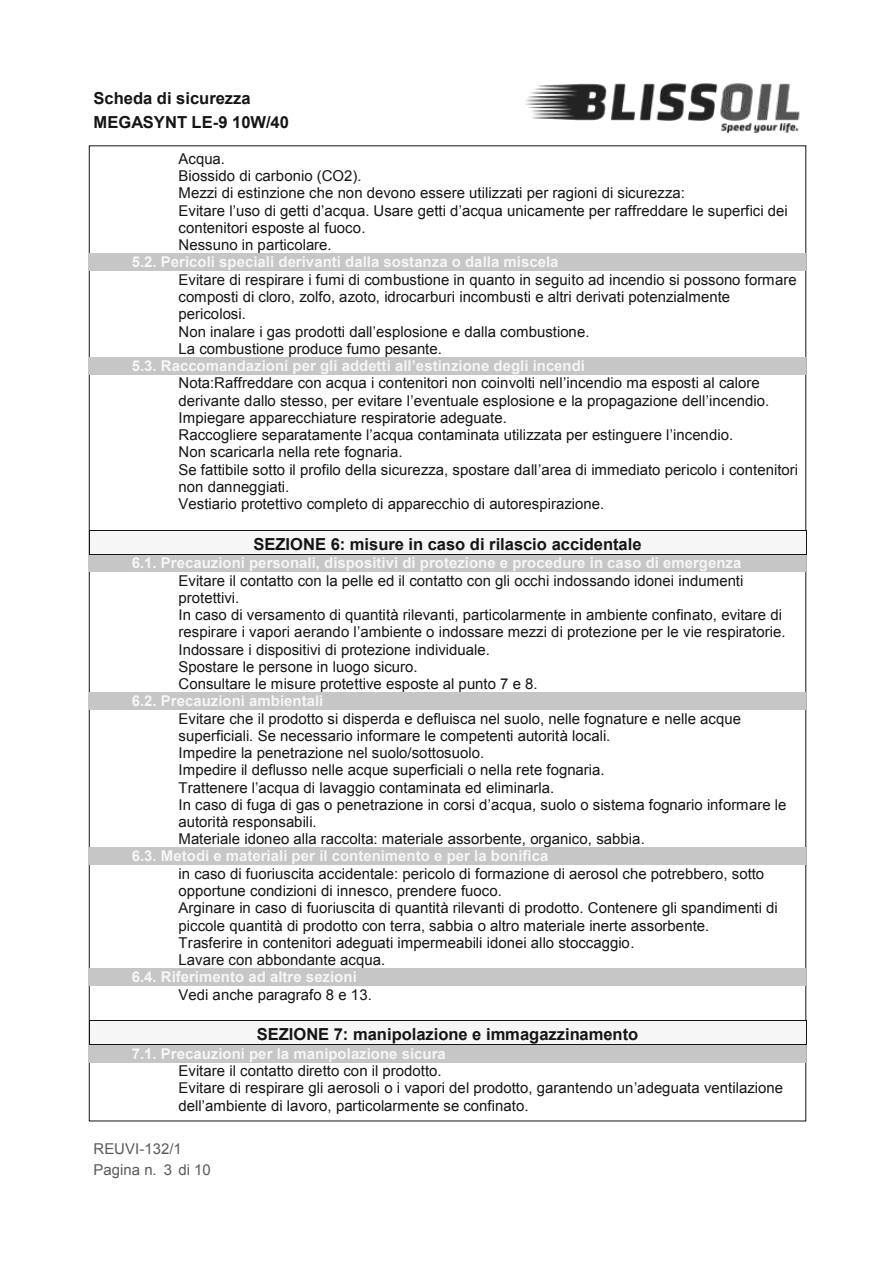
<style>
.page{position:relative;width:893px;height:1263px;background:#fff}
.page>*{position:absolute;margin:0;border:0;box-sizing:border-box;transform-origin:0 0}
.t1{font:700 16.5px/23.2px "Arial";color:#151515}
.t2{font:15px/17.2px "Arial";color:#151515}
.t3{font:700 15px "Arial";color:#f6f6f6}
.t4{font:15px/21.5px "Arial";color:#5a5a5a}
</style>
<div class="page">
<div style="left:89px;top:254px;width:717px;height:17px;background:#c6c6c6"></div>
<div style="left:89px;top:357px;width:717px;height:17px;background:#c6c6c6"></div>
<div style="left:90px;top:530px;width:715px;height:24px;background:#f6f6f6"></div>
<hr style="left:90px;top:530px;width:716px;height:1px;background:#151515">
<div style="left:89px;top:554px;width:717px;height:18px;background:#c6c6c6"></div>
<svg style="left:89px;top:530px;width:2px;height:25px"></svg>
<hr style="left:91px;top:554px;width:715px;height:1px;background:#151515">
<svg style="left:806px;top:530px;width:1px;height:25px"></svg>
<div style="left:89px;top:692px;width:717px;height:17px;background:#c6c6c6"></div>
<div style="left:89px;top:848px;width:717px;height:17px;background:#c6c6c6"></div>
<div style="left:89px;top:968px;width:717px;height:18px;background:#c6c6c6"></div>
<div style="left:90px;top:1021px;width:715px;height:23px;background:#f6f6f6"></div>
<hr style="left:90px;top:1020px;width:716px;height:1px;background:#151515">
<div style="left:89px;top:1045px;width:717px;height:17px;background:#c6c6c6"></div>
<svg style="left:89px;top:1020px;width:2px;height:25px"></svg>
<hr style="left:91px;top:1044px;width:715px;height:1px;background:#151515">
<svg style="left:806px;top:1020px;width:1px;height:25px"></svg>
<img style="left:451px;top:83px;width:356px;height:324px">
<p class="t1" style="left:94px;top:88px;width:197px">Scheda di sicurezza<br>MEGASYNT LE-9 10W/40</p>
<p class="t2" style="left:179px;top:151px;width:611px">Acqua.<br>Biossido di carbonio (CO2).<br>Mezzi di estinzione che non devono essere utilizzati per ragioni di sicurezza:<br>Evitare l’uso di getti d’acqua. Usare getti d’acqua unicamente per raffreddare le superfici dei contenitori esposte al fuoco.<br>Nessuno in particolare.</p>
<p class="t3" style="left:132px;top:256px;width:428px">5.2. Pericoli speciali derivanti dalla sostanza o dalla miscela</p>
<p class="t2" style="left:179px;top:272px;width:619px">Evitare di respirare i fumi di combustione in quanto in seguito ad incendio si possono formare composti di cloro, zolfo, azoto, idrocarburi incombusti e altri derivati potenzialmente pericolosi.<br>Non inalare i gas prodotti dall’esplosione e dalla combustione.<br>La combustione produce fumo pesante.</p>
<p class="t3" style="left:132px;top:360px;width:455px">5.3. Raccomandazioni per gli addetti all’estinzione degli incendi</p>
<p class="t2" style="left:179px;top:376px;width:621px">Nota:Raffreddare con acqua i contenitori non coinvolti nell’incendio ma esposti al calore derivante dallo stesso, per evitare l’eventuale esplosione e la propagazione dell’incendio.<br>Impiegare apparecchiature respiratorie adeguate.<br>Raccogliere separatamente l’acqua contaminata utilizzata per estinguere l’incendio.<br>Non scaricarla nella rete fognaria.<br>Se fattibile sotto il profilo della sicurezza, spostare dall’area di immediato pericolo i contenitori non danneggiati.<br>Vestiario protettivo completo di apparecchio di autorespirazione.</p>
<p class="t1" style="left:253px;top:534px;width:389px">SEZIONE 6: misure in caso di rilascio accidentale</p>
<p class="t3" style="left:132px;top:557px;width:611px">6.1. Precauzioni personali, dispositivi di protezione e procedure in caso di emergenza</p>
<p class="t2" style="left:179px;top:573px;width:608px">Evitare il contatto con la pelle ed il contatto con gli occhi indossando idonei indumenti protettivi.<br>In caso di versamento di quantità rilevanti, particolarmente in ambiente confinato, evitare di respirare i vapori aerando l’ambiente o indossare mezzi di protezione per le vie respiratorie.<br>Indossare i dispositivi di protezione individuale.<br>Spostare le persone in luogo sicuro.<br>Consultare le misure protettive esposte al punto 7 e 8.</p>
<p class="t3" style="left:132px;top:695px;width:193px">6.2. Precauzioni ambientali</p>
<p class="t2" style="left:179px;top:711px;width:609px">Evitare che il prodotto si disperda e defluisca nel suolo, nelle fognature e nelle acque superficiali. Se necessario informare le competenti autorità locali.<br>Impedire la penetrazione nel suolo/sottosuolo.<br>Impedire il deflusso nelle acque superficiali o nella rete fognaria.<br>Trattenere l’acqua di lavaggio contaminata ed eliminarla.<br>In caso di fuga di gas o penetrazione in corsi d’acqua, suolo o sistema fognario informare le autorità responsabili.<br>Materiale idoneo alla raccolta: materiale assorbente, organico, sabbia.</p>
<p class="t3" style="left:132px;top:850px;width:418px">6.3. Metodi e materiali per il contenimento e per la bonifica</p>
<p class="t2" style="left:179px;top:866px;width:601px">in caso di fuoriuscita accidentale: pericolo di formazione di aerosol che potrebbero, sotto opportune condizioni di innesco, prendere fuoco.<br>Arginare in caso di fuoriuscita di quantità rilevanti di prodotto. Contenere gli spandimenti di piccole quantità di prodotto con terra, sabbia o altro materiale inerte assorbente.<br>Trasferire in contenitori adeguati impermeabili idonei allo stoccaggio.<br>Lavare con abbondante acqua.</p>
<p class="t3" style="left:132px;top:971px;width:226px">6.4. Riferimento ad altre sezioni</p>
<p class="t2" style="left:179px;top:987px;width:195px">Vedi anche paragrafo 8 e 13.</p>
<p class="t1" style="left:257px;top:1024px;width:383px">SEZIONE 7: manipolazione e immagazzinamento</p>
<p class="t3" style="left:132px;top:1047px;width:315px">7.1. Precauzioni per la manipolazione sicura</p>
<p class="t2" style="left:179px;top:1063px;width:606px">Evitare il contatto diretto con il prodotto.<br>Evitare di respirare gli aerosoli o i vapori del prodotto, garantendo un’adeguata ventilazione dell’ambiente di lavoro, particolarmente se confinato.</p>
<p class="t4" style="left:94px;top:1139px;width:119px">REUVI-132/1<br>Pagina n. 3 di 10</p>
</div>
